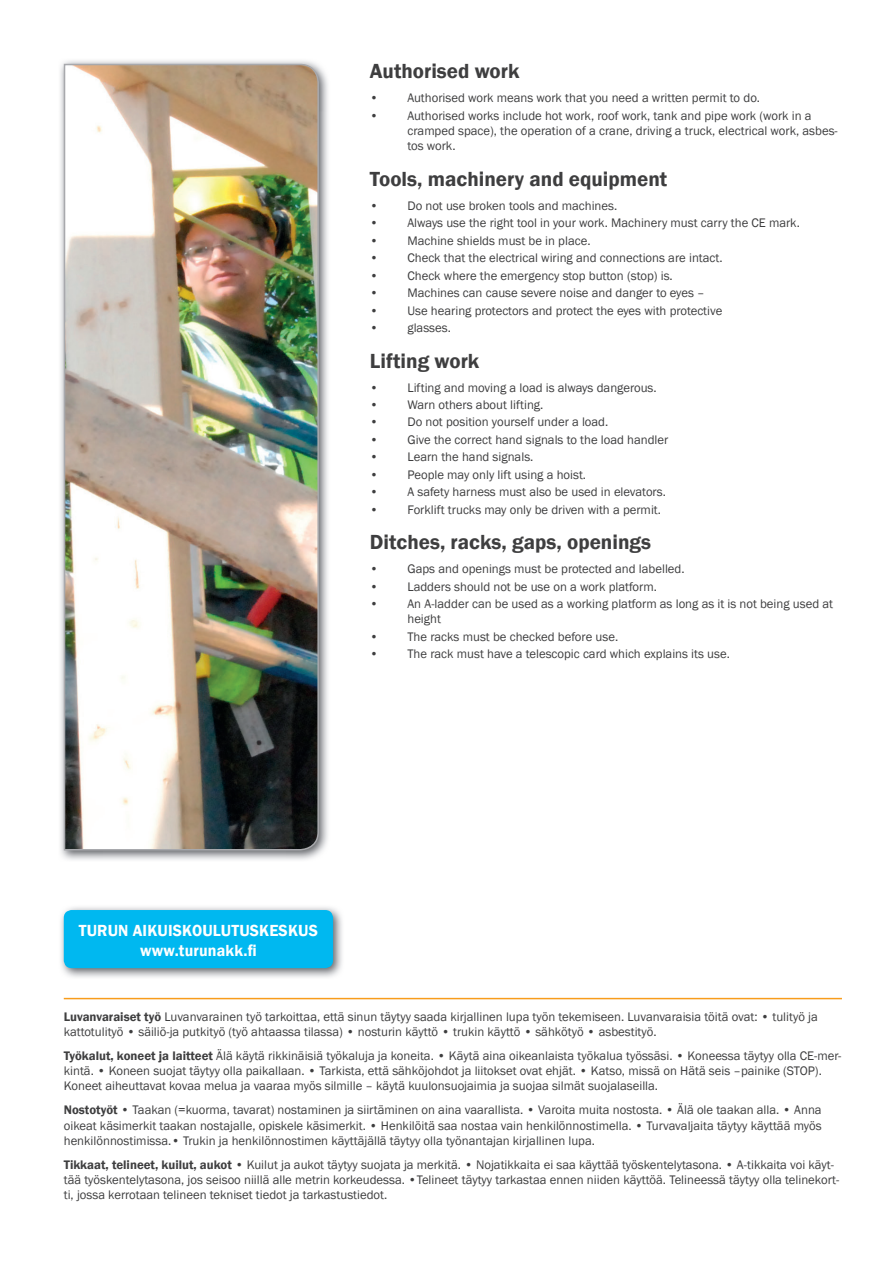
<style>
.page{position:relative;width:893px;height:1263px;background:#fff}
.page>*{position:absolute;margin:0;border:0;box-sizing:border-box;transform-origin:0 0}
.t1{font:600 21px "Franklin Gothic";color:#3e3e3f}
.t2{font:600 16.5px/19.8px "Franklin Gothic";letter-spacing:.01em;color:#fff;text-align:center;scale:.96 1}
.t3{font:12.75px/15.3px "Franklin Gothic";color:#3e3e3f}
.s1{font-weight:600}
</style>
<div class="page">
<img style="left:60px;top:60px;width:268px;height:51px">
<img style="left:60px;top:111px;width:43px;height:749px">
<img style="left:286px;top:111px;width:42px;height:749px">
<img style="left:63px;top:63px;width:257px;height:788px">
<img style="left:61px;top:907px;width:281px;height:71px">
<div style="left:64px;top:910px;width:269px;height:58px;background:#00b8f0;border-radius:8px"></div>
<hr style="left:64px;top:998px;width:778px;height:1px;background:#f89c1c">
<h1 class="t1" style="left:370px;top:59px;width:151px">Authorised work</h1>
<p class="t3" style="left:370px;top:91px;width:392px">• Authorised work means work that you need a written permit to do.</p>
<p class="t3" style="left:407px;top:108px;width:432px;text-indent:-37px">• Authorised works include hot work, roof work, tank and pipe work (work in a cramped space), the operation of a crane, driving a truck, electrical work, asbes&shy;tos work.</p>
<h1 class="t1" style="left:370px;top:166px;width:299px">Tools, machinery and equipment</h1>
<p class="t3" style="left:370px;top:198px;width:249px">• Do not use broken tools and machines.</p>
<p class="t3" style="left:370px;top:216px;width:431px">• Always use the right tool in your work. Machinery must carry the CE mark.</p>
<p class="t3" style="left:370px;top:233px;width:222px">• Machine shields must be in place.</p>
<p class="t3" style="left:370px;top:251px;width:354px">• Check that the electrical wiring and connections are intact.</p>
<p class="t3" style="left:370px;top:268px;width:304px">• Check where the emergency stop button (stop) is.</p>
<p class="t3" style="left:370px;top:285px;width:336px">• Machines can cause severe noise and danger to eyes –</p>
<p class="t3" style="left:370px;top:303px;width:354px">• Use hearing protectors and protect the eyes with protective</p>
<p class="t3" style="left:370px;top:320px;width:83px">• glasses.</p>
<h1 class="t1" style="left:370px;top:348px;width:111px">Lifting work</h1>
<p class="t3" style="left:370px;top:380px;width:288px">• Lifting and moving a load is always dangerous.</p>
<p class="t3" style="left:370px;top:397px;width:175px">• Warn others about lifting.</p>
<p class="t3" style="left:370px;top:415px;width:240px">• Do not position yourself under a load.</p>
<p class="t3" style="left:370px;top:432px;width:300px">• Give the correct hand signals to the load handler</p>
<p class="t3" style="left:370px;top:450px;width:165px">• Learn the hand signals.</p>
<p class="t3" style="left:370px;top:467px;width:218px">• People may only lift using a hoist.</p>
<p class="t3" style="left:370px;top:485px;width:298px">• A safety harness must also be used in elevators.</p>
<p class="t3" style="left:370px;top:502px;width:293px">• Forklift trucks may only be driven with a permit.</p>
<h1 class="t1" style="left:370px;top:529px;width:283px">Ditches, racks, gaps, openings</h1>
<p class="t3" style="left:370px;top:562px;width:316px">• Gaps and openings must be protected and labelled.</p>
<p class="t3" style="left:370px;top:579px;width:289px">• Ladders should not be use on a work platform.</p>
<p class="t3" style="left:407px;top:596px;width:427px;text-indent:-37px">• An A-ladder can be used as a working platform as long as it is not being used at height</p>
<p class="t3" style="left:370px;top:629px;width:250px">• The racks must be checked before use.</p>
<p class="t3" style="left:370px;top:647px;width:361px">• The rack must have a telescopic card which explains its use.</p>
<p class="t2" style="left:79px;top:921px;width:251px">TURUN AIKUISKOULUTUSKESKUS www.turunakk.fi</p>
<p class="t3" style="left:64px;top:1009px;width:756px"><span class="s1">Luvanvaraiset työ</span> Luvanvarainen työ tarkoittaa, että sinun täytyy saada kirjallinen lupa työn tekemiseen. Luvanvaraisia töitä ovat: • tulityö ja kattotulityö • säiliö-ja putkityö (työ ahtaassa tilassa) • nosturin käyttö • trukin käyttö • sähkötyö • asbestityö.</p>
<p class="t3" style="left:64px;top:1048px;width:779px"><span class="s1">Työkalut, koneet ja laitteet</span> Älä käytä rikkinäisiä työkaluja ja koneita. • Käytä aina oikeanlaista työkalua työssäsi. • Koneessa täytyy olla CE-mer&shy;kintä. • Koneen suojat täytyy olla paikallaan. • Tarkista, että sähköjohdot ja liitokset ovat ehjät. • Katso, missä on Hätä seis –painike (STOP).<br>Koneet aiheuttavat kovaa melua ja vaaraa myös silmille – käytä kuulonsuojaimia ja suojaa silmät suojalaseilla.</p>
<p class="t3" style="left:64px;top:1102px;width:759px;text-align:justify"><span class="s1">Nostotyöt</span> • Taakan (=kuorma, tavarat) nostaminen ja siirtäminen on aina vaarallista. • Varoita muita nostosta. • Älä ole taakan alla. • Anna oikeat käsimerkit taakan nostajalle, opiskele käsimerkit. • Henkilöitä saa nostaa vain henkilönnostimella. • Turvavaljaita täytyy käyttää myös henkilönnostimissa.• Trukin ja henkilönnostimen käyttäjällä täytyy olla työnantajan kirjallinen lupa.</p>
<p class="t3" style="left:64px;top:1157px;width:777px"><span class="s1">Tikkaat, telineet, kuilut, aukot</span> • Kuilut ja aukot täytyy suojata ja merkitä. • Nojatikkaita ei saa käyttää työskentelytasona. • A-tikkaita voi käyt&shy;tää työskentelytasona, jos seisoo niillä alle metrin korkeudessa. •Telineet täytyy tarkastaa ennen niiden käyttöä. Telineessä täytyy olla telinekort&shy;ti, jossa kerrotaan telineen tekniset tiedot ja tarkastustiedot.</p>
</div>
